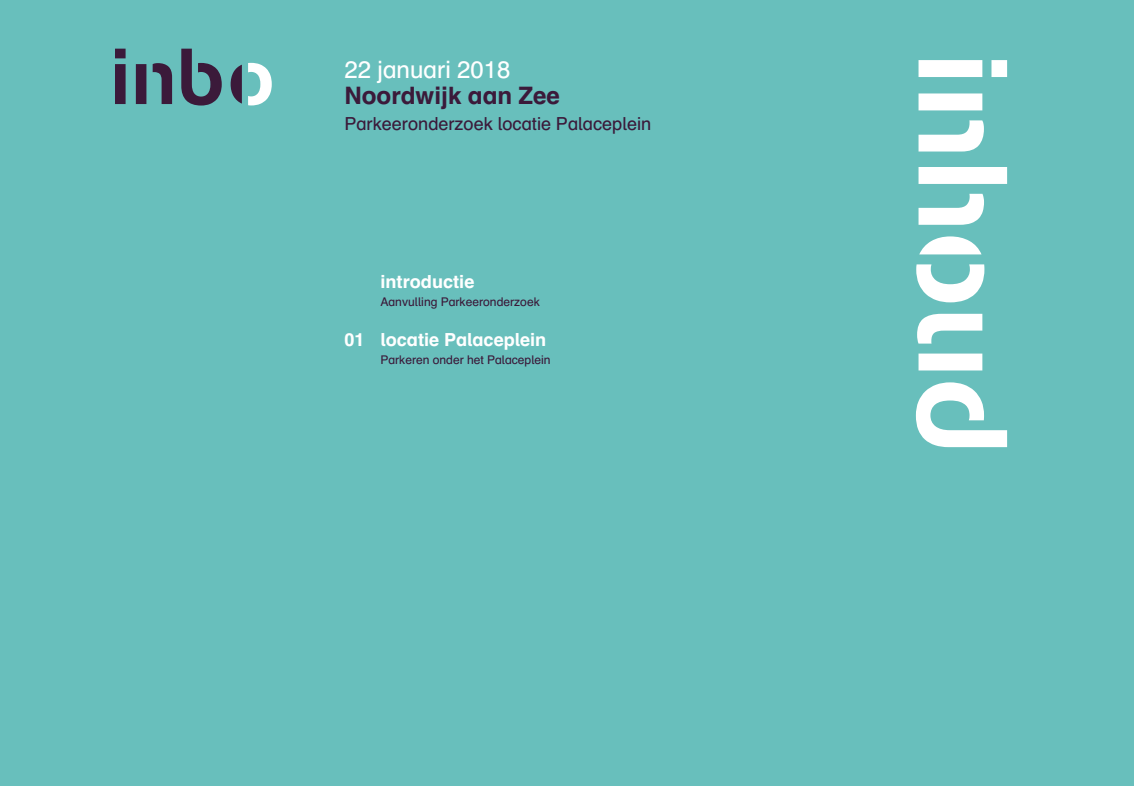
<style>
.page{position:relative;width:1134px;height:786px;background:#fff}
.page>*{position:absolute;margin:0;border:0;box-sizing:border-box;transform-origin:0 0}
.t1{font:500 120px "Inbo";color:#fff}
.t2{font:700 24px "Schulbuch Nord";color:#3b1a3a}
.t3{font:24px "Schulbuch Nord";color:#fff}
.t4{font:18px "Schulbuch Nord";color:#3b1a3a}
.t5{font:700 18px "Schulbuch Nord";color:#fff}
.t6{font:12px "Schulbuch Nord";color:#3b1a3a}
</style>
<div class="page">
<div style="left:0;top:0;width:1134px;height:785px;background:#68bfbc"></div>
<svg style="left:115px;top:49px;width:127px;height:56px"></svg>
<svg style="left:248px;top:63px;width:24px;height:42px"></svg>
<h2 class="t3" style="left:344px;top:55px;width:168px">22 januari 2018</h2>
<h2 class="t2" style="left:344px;top:80px;width:217px">Noordwijk aan Zee</h2>
<h3 class="t4" style="left:344px;top:112px;width:308px">Parkeeronderzoek locatie Palaceplein</h3>
<h3 class="t5" style="left:380px;top:270px;width:95px">introductie</h3>
<p class="t6" style="left:380px;top:294px;width:161px">Aanvulling Parkeeronderzoek</p>
<h3 class="t5" style="left:344px;top:328px;width:203px">01 locatie Palaceplein</h3>
<p class="t6" style="left:380px;top:352px;width:172px">Parkeren onder het Palaceplein</p>
<h1 class="t1" style="left:1028px;top:52px;width:404px;rotate:90deg">inhoud</h1>
</div>
